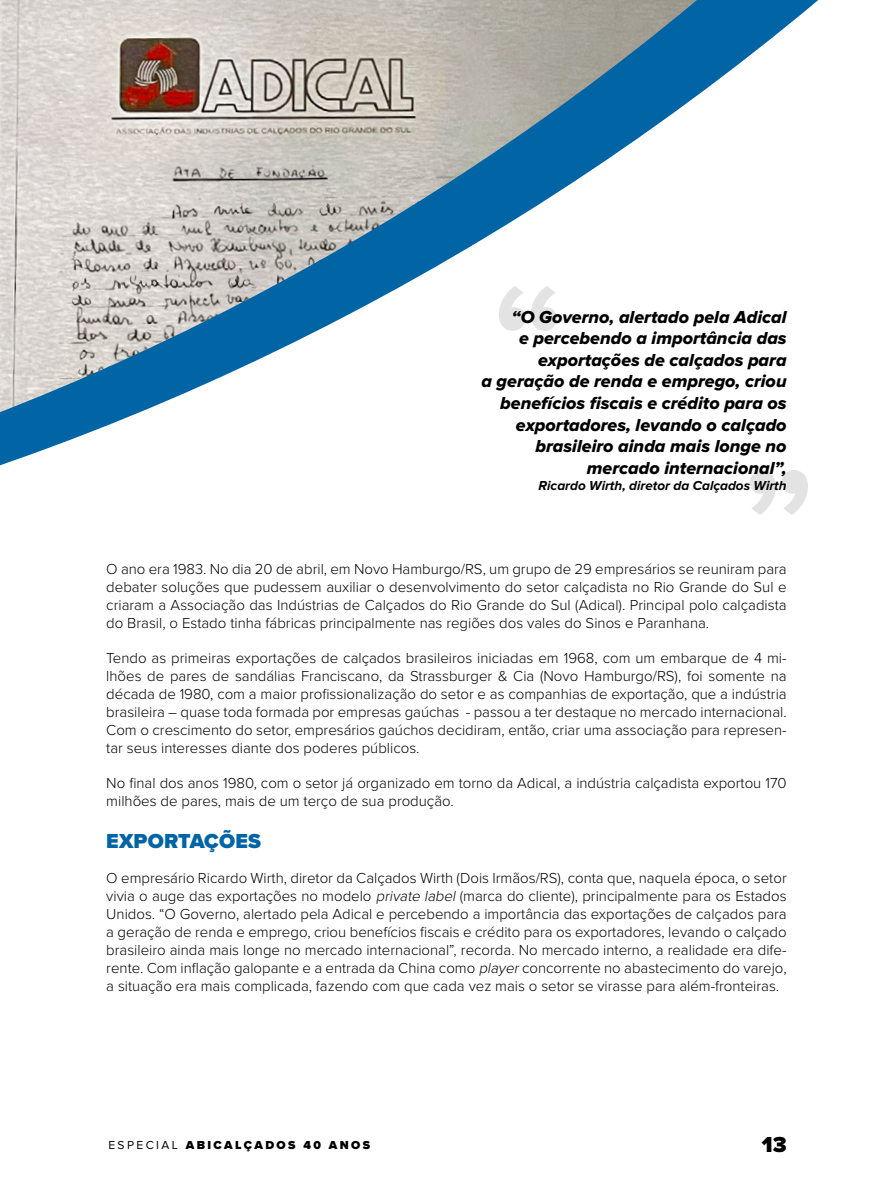
<style>
.page{position:relative;width:893px;height:1191px;background:#fff}
.page>*{position:absolute;margin:0;border:0;box-sizing:border-box;transform-origin:0 0}
.t1{font:900 22.5px "Proxima Nova";color:#000}
.t2{font:900 21px "Proxima Nova";letter-spacing:.01em;color:#0064a5}
.t3{font:italic 800 18px/21.6px "Proxima Nova";color:#000;text-align:right}
.t4{font:300 15px/18px "Proxima Nova";color:#000;text-align:justify}
.t5{font:italic 700 13.5px "Proxima Nova";color:#000}
.t6{font:900 12px "Proxima Nova";letter-spacing:.2em;color:#000}
.s1{font-style:italic}
.s2{font-weight:400}
</style>
<div class="page">
<svg style="left:1px;top:0;width:818px;height:515px"></svg>
<svg style="left:0;top:0;width:1px;height:466px"></svg>
<p class="t3" style="left:481px;top:306px;width:307px">“O Governo, alertado pela Adical<br>e percebendo a importância das exportações de calçados para<br>a geração de renda e emprego, criou benefícios fiscais e crédito para os exportadores, levando o calçado brasileiro ainda mais longe no mercado internacional”,</p>
<p class="t5" style="left:539px;top:478px;width:250px">Ricardo Wirth, diretor da Calçados Wirth</p>
<p class="t4" style="left:106px;top:559px;width:682px">O ano era 1983. No dia 20 de abril, em Novo Hamburgo/RS, um grupo de 29 empresários se reuniram para debater soluções que pudessem auxiliar o desenvolvimento do setor calçadista no Rio Grande do Sul e criaram a Associação das Indústrias de Calçados do Rio Grande do Sul (Adical). Principal polo calçadista do Brasil, o Estado tinha fábricas principalmente nas regiões dos vales do Sinos e Paranhana.</p>
<p class="t4" style="left:106px;top:648px;width:682px">Tendo as primeiras exportações de calçados brasileiros iniciadas em 1968, com um embarque de 4 mi&shy;lhões de pares de sandálias Franciscano, da Strassburger &amp; Cia (Novo Hamburgo/RS), foi somente na década de 1980, com a maior profissionalização do setor e as companhias de exportação, que a indústria brasileira – quase toda formada por empresas gaúchas - passou a ter destaque no mercado internacional.<br>Com o crescimento do setor, empresários gaúchos decidiram, então, criar uma associação para represen&shy;tar seus interesses diante dos poderes públicos.</p>
<p class="t4" style="left:106px;top:773px;width:682px">No final dos anos 1980, com o setor já organizado em torno da Adical, a indústria calçadista exportou 170 milhões de pares, mais de um terço de sua produção.</p>
<h2 class="t2" style="left:106px;top:825px;width:156px">EXPORTAÇÕES</h2>
<p class="t4" style="left:106px;top:868px;width:682px">O empresário Ricardo Wirth, diretor da Calçados Wirth (Dois Irmãos/RS), conta que, naquela época, o setor vivia o auge das exportações no modelo <span class="s1">private label</span>(marca do cliente), principalmente para os Estados Unidos. “O Governo, alertado pela Adical e percebendo a importância das exportações de calçados para a geração de renda e emprego, criou benefícios fiscais e crédito para os exportadores, levando o calçado brasileiro ainda mais longe no mercado internacional”, recorda. No mercado interno, a realidade era dife&shy;rente. Com inflação galopante e a entrada da China como <span class="s1">player</span>concorrente no abastecimento do varejo, a situação era mais complicada, fazendo com que cada vez mais o setor se virasse para além-fronteiras.</p>
<p class="t6" style="left:108px;top:1136px;width:263px"><span class="s2">ESPECIAL</span> ABICALÇADOS 40 ANOS</p>
<h1 class="t1" style="left:762px;top:1128px;width:26px">13</h1>
</div>
